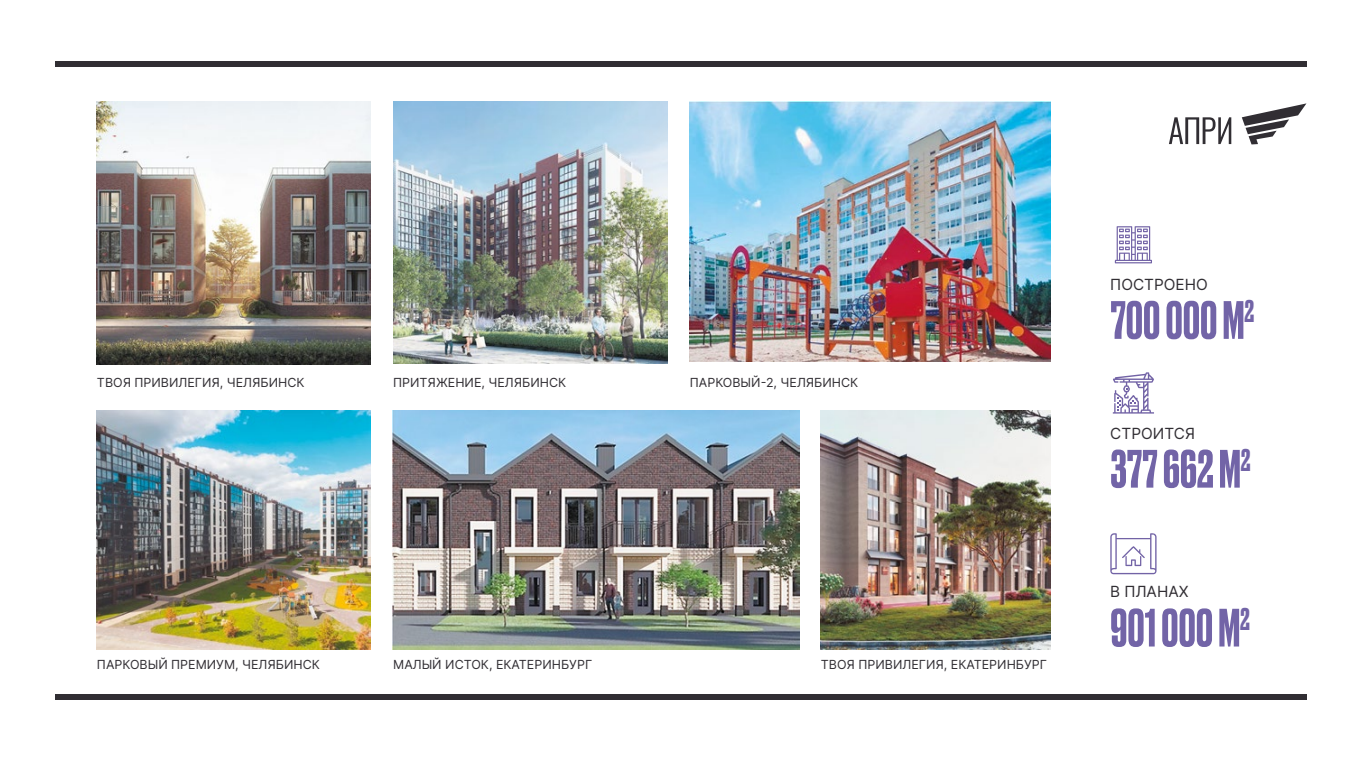
<style>
.page{position:relative;width:1361px;height:766px;background:#fff}
.page>*{position:absolute;margin:0;border:0;box-sizing:border-box;transform-origin:0 0}
.t1{font:500 50.75px "Druk Cyr";color:#7264a7}
.t2{font:15.25px "Inter";color:#312e33}
.t3{font:12.5px "Inter";color:#312e33}
</style>
<div class="page">
<svg style="left:1169px;top:117px;width:62px;height:27px"></svg>
<svg style="left:1241px;top:103px;width:65px;height:41px"></svg>
<div style="left:54px;top:693px;width:1252px;height:6px;background:#312e33"></div>
<div style="left:54px;top:62px;width:1252px;height:5px;background:#312e33"></div>
<img style="left:97px;top:102px;width:274px;height:262px">
<img style="left:393px;top:102px;width:274px;height:262px">
<img style="left:821px;top:410px;width:229px;height:239px">
<img style="left:97px;top:410px;width:274px;height:239px">
<img style="left:393px;top:410px;width:407px;height:239px">
<img style="left:690px;top:101px;width:360px;height:260px">
<svg style="left:1110px;top:533px;width:46px;height:41px"></svg>
<svg style="left:1112px;top:372px;width:42px;height:41px"></svg>
<svg style="left:1114px;top:226px;width:38px;height:37px"></svg>
<p class="t3" style="left:97px;top:373px;width:209px">ТВОЯ ПРИВИЛЕГИЯ, ЧЕЛЯБИНСК</p>
<p class="t3" style="left:393px;top:373px;width:175px">ПРИТЯЖЕНИЕ, ЧЕЛЯБИНСК</p>
<p class="t3" style="left:690px;top:373px;width:170px">ПАРКОВЫЙ-2, ЧЕЛЯБИНСК</p>
<p class="t3" style="left:97px;top:655px;width:224px">ПАРКОВЫЙ ПРЕМИУМ, ЧЕЛЯБИНСК</p>
<p class="t3" style="left:393px;top:655px;width:200px">МАЛЫЙ ИСТОК, ЕКАТЕРИНБУРГ</p>
<p class="t3" style="left:821px;top:655px;width:228px">ТВОЯ ПРИВИЛЕГИЯ, ЕКАТЕРИНБУРГ</p>
<p class="t2" style="left:1110px;top:273px;width:99px">ПОСТРОЕНО</p>
<h1 class="t1" style="left:1110px;top:285px;width:145px">700 000 М<sup>2</sup></h1>
<p class="t2" style="left:1110px;top:422px;width:86px">СТРОИТСЯ</p>
<h1 class="t1" style="left:1110px;top:434px;width:142px">377 662 М<sup>2</sup></h1>
<p class="t2" style="left:1110px;top:580px;width:80px">В ПЛАНАХ</p>
<h1 class="t1" style="left:1110px;top:592px;width:141px">901 000 М<sup>2</sup></h1>
</div>
